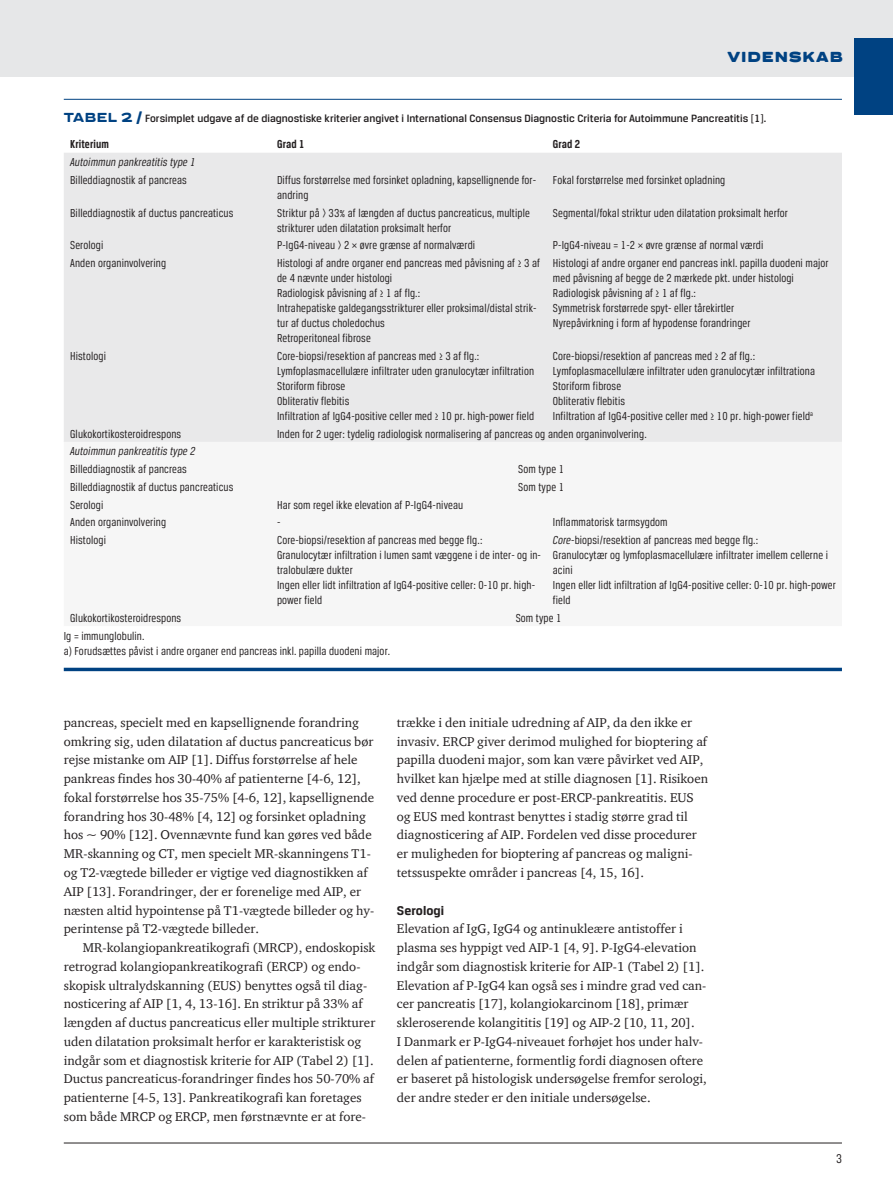
<style>
.page{position:relative;width:893px;height:1191px;background:#fff}
.page>*{position:absolute;margin:0;border:0;box-sizing:border-box;transform-origin:0 0}
.t1{font:900 expanded 15px "Praktika Rnd";letter-spacing:.025em;color:#004282}
.t2{font:700 13.5px "Breuer Text";color:#231f20}
.t3{font:13.5px "Breuer Condensed";color:#231f20}
.t4{font:13.05px/18.8px "ITC Charter Com";color:#231f20}
.t5{font:12.3px/15px "Breuer Condensed";letter-spacing:.01em;color:#231f20}
.t6{font:italic 12.3px "Breuer Condensed";letter-spacing:.01em;color:#231f20}
.t7{font:700 12.3px "Breuer Condensed";letter-spacing:.01em;color:#231f20}
.t8{font:500 11.25px "Breuer Text";color:#231f20}
.s1{font-family:"Praktika Rnd";font-weight:800;font-stretch:expanded;font-size:13.5px;color:#004282}
.s2{font-style:italic}
</style>
<div class="page">
<hr style="left:64px;top:1142px;width:778px;height:1px;background:#231f20">
<div style="left:0;top:0;width:893px;height:77px;background:#e6e7e8"></div>
<div style="left:855px;top:38px;width:38px;height:39px;background:#004282"></div>
<div style="left:855px;top:77px;width:38px;height:38px;background:#004282"></div>
<hr style="left:64px;top:99px;width:778px;height:1px;background:#004282">
<div style="left:64px;top:153px;width:778px;height:289px;background:#e9e9ea"></div>
<svg style="left:64px;top:667px;width:778px;height:4px;background:#2e6498"></svg>
<p class="t1" style="left:727px;top:43px;width:117px">VIDENSKAB</p>
<p class="t8" style="left:64px;top:112px;width:704px"><span class="s1">TABEL 2 /</span> Forsimplet udgave af de diagnostiske kriterier angivet i International Consensus Diagnostic Criteria for Autoimmune Pancreatitis [1].</p>
<p class="t7" style="left:70px;top:138px;width:40px">Kriterium</p>
<p class="t7" style="left:277px;top:138px;width:29px">Grad 1</p>
<p class="t7" style="left:553px;top:138px;width:29px">Grad 2</p>
<p class="t6" style="left:70px;top:155px;width:127px">Autoimmun pankreatitis type 1</p>
<p class="t5" style="left:70px;top:172px;width:118px">Billeddiagnostik af pancreas</p>
<p class="t5" style="left:277px;top:172px;width:261px">Diffus forstørrelse med forsinket opladning, kapsellignende for&shy;andring</p>
<p class="t5" style="left:553px;top:172px;width:174px">Fokal forstørrelse med forsinket opladning</p>
<p class="t5" style="left:70px;top:205px;width:165px">Billeddiagnostik af ductus pancreaticus</p>
<p class="t5" style="left:277px;top:205px;width:254px">Striktur på &gt; 33% af længden af ductus pancreaticus, multiple strikturer uden dilatation proksimalt herfor</p>
<p class="t5" style="left:553px;top:205px;width:237px">Segmental/fokal striktur uden dilatation proksimalt herfor</p>
<p class="t5" style="left:70px;top:238px;width:35px">Serologi</p>
<p class="t5" style="left:277px;top:238px;width:200px">P-IgG4-niveau &gt; 2 × øvre grænse af normalværdi</p>
<p class="t5" style="left:553px;top:238px;width:212px">P-IgG4-niveau = 1-2 × øvre grænse af normal værdi</p>
<p class="t5" style="left:70px;top:255px;width:98px">Anden organinvolvering</p>
<p class="t5" style="left:277px;top:255px;width:264px">Histologi af andre organer end pancreas med påvisning af ≥ 3 af de 4 nævnte under histologi<br>Radiologisk påvisning af ≥ 1 af flg.:<br>Intrahepatiske galdegangsstrikturer eller proksimal/distal strik&shy;tur af ductus choledochus<br>Retroperitoneal fibrose</p>
<p class="t5" style="left:553px;top:255px;width:277px">Histologi af andre organer end pancreas inkl. papilla duodeni major med påvisning af begge de 2 mærkede pkt. under histologi Radiologisk påvisning af ≥ 1 af flg.:<br>Symmetrisk forstørrede spyt- eller tårekirtler<br>Nyrepåvirkning i form af hypodense forandringer</p>
<p class="t5" style="left:70px;top:348px;width:37px">Histologi</p>
<p class="t5" style="left:277px;top:348px;width:259px">Core-biopsi/resektion af pancreas med ≥ 3 af flg.:<br>Lymfoplasmacellulære infiltrater uden granulocytær infiltration Storiform fibrose<br>Obliterativ flebitis<br>Infiltration af IgG4-positive celler med ≥ 10 pr. high-power field</p>
<p class="t5" style="left:553px;top:348px;width:264px">Core-biopsi/resektion af pancreas med ≥ 2 af flg.:<br>Lymfoplasmacellulære infiltrater uden granulocytær infiltrationa Storiform fibrose<br>Obliterativ flebitis<br>Infiltration af IgG4-positive celler med ≥ 10 pr. high-power field<sup>a</sup></p>
<p class="t5" style="left:70px;top:426px;width:113px">Glukokortikosteroidrespons</p>
<p class="t5" style="left:277px;top:426px;width:371px">Inden for 2 uger: tydelig radiologisk normalisering af pancreas og anden organinvolvering.</p>
<p class="t6" style="left:70px;top:445px;width:127px">Autoimmun pankreatitis type 2</p>
<p class="t5" style="left:70px;top:461px;width:118px">Billeddiagnostik af pancreas</p>
<p class="t5" style="left:518px;top:461px;width:47px">Som type 1</p>
<p class="t5" style="left:70px;top:479px;width:165px">Billeddiagnostik af ductus pancreaticus</p>
<p class="t5" style="left:518px;top:479px;width:47px">Som type 1</p>
<p class="t5" style="left:70px;top:497px;width:35px">Serologi</p>
<p class="t5" style="left:277px;top:497px;width:188px">Har som regel ikke elevation af P-IgG4-niveau</p>
<p class="t5" style="left:70px;top:514px;width:98px">Anden organinvolvering</p>
<p class="t5" style="left:277px;top:514px;width:5px">-</p>
<p class="t5" style="left:553px;top:514px;width:116px">Inflammatorisk tarmsygdom</p>
<p class="t5" style="left:70px;top:532px;width:37px">Histologi</p>
<p class="t5" style="left:277px;top:532px;width:265px">Core-biopsi/resektion af pancreas med begge flg.:<br>Granulocytær infiltration i lumen samt væggene i de inter- og in&shy;tralobulære dukter<br>Ingen eller lidt infiltration af IgG4-positive celler: 0-10 pr. high&shy;power field</p>
<p class="t5" style="left:553px;top:532px;width:285px"><span class="s2">Core</span>-biopsi/resektion af pancreas med begge flg.:<br>Granulocytær og lymfoplasmacellulære infiltrater imellem cellerne i acini<br>Ingen eller lidt infiltration af IgG4-positive celler: 0-10 pr. high-power field</p>
<p class="t5" style="left:70px;top:610px;width:113px">Glukokortikosteroidrespons</p>
<p class="t5" style="left:516px;top:610px;width:47px">Som type 1</p>
<p class="t5" style="left:64px;top:628px;width:328px">Ig = immunglobulin.<br>a) Forudsættes påvist i andre organer end pancreas inkl. papilla duodeni major.</p>
<p class="t4" style="left:64px;top:713px;width:312px">pancreas, specielt med en kapsellignende forandring omkring sig, uden dilatation af ductus pancreaticus bør rejse mistanke om AIP [1]. Diffus forstørrelse af hele pankreas findes hos 30-40% af patienterne [4-6, 12], fokal forstørrelse hos 35-75% [4-6, 12], kapsellignende forandring hos 30-48% [4, 12] og forsinket opladning hos ~ 90% [12]. Ovennævnte fund kan gøres ved både MR-skanning og CT, men specielt MR-skanningens T1- og T2-vægtede billeder er vigtige ved diagnostikken af AIP [13]. Forandringer, der er forenelige med AIP, er næsten altid hypointense på T1-vægtede billeder og hy&shy;perintense på T2-vægtede billeder.</p>
<p class="t4" style="left:64px;top:938px;width:313px;text-indent:19px">MR-kolangiopankreatikografi (MRCP), endoskopisk retrograd kolangiopankreatikografi (ERCP) og endo&shy;skopisk ultralydskanning (EUS) benyttes også til diag&shy;nosticering af AIP [1, 4, 13-16]. En striktur på 33% af længden af ductus pancreaticus eller multiple strikturer uden dilatation proksimalt herfor er karakteristisk og indgår som et diagnostisk kriterie for AIP (Tabel 2) [1].<br>Ductus pancreaticus-forandringer findes hos 50-70% af patienterne [4-5, 13]. Pankreatikografi kan foretages som både MRCP og ERCP, men førstnævnte er at fore-</p>
<p class="t4" style="left:397px;top:713px;width:313px">trække i den initiale udredning af AIP, da den ikke er invasiv. ERCP giver derimod mulighed for bioptering af papilla duodeni major, som kan være påvirket ved AIP, hvilket kan hjælpe med at stille diagnosen [1]. Risikoen ved denne procedure er post-ERCP-pankreatitis. EUS og EUS med kontrast benyttes i stadig større grad til diagnosticering af AIP. Fordelen ved disse procedurer er muligheden for bioptering af pancreas og maligni&shy;tetssuspekte områder i pancreas [4, 15, 16].</p>
<p class="t2" style="left:397px;top:902px;width:49px">Serologi</p>
<p class="t4" style="left:397px;top:919px;width:312px">Elevation af IgG, IgG4 og antinukleære antistoffer i plasma ses hyppigt ved AIP-1 [4, 9]. P-IgG4-elevation indgår som diagnostisk kriterie for AIP-1 (Tabel 2) [1].<br>Elevation af P-IgG4 kan også ses i mindre grad ved can&shy;cer pancreatis [17], kolangiokarcinom [18], primær skleroserende kolangititis [19] og AIP-2 [10, 11, 20].<br>I Danmark er P-IgG4-niveauet forhøjet hos under halv&shy;delen af patienterne, formentlig fordi diagnosen oftere er baseret på histologisk undersøgelse fremfor serologi, der andre steder er den initiale undersøgelse.</p>
<p class="t3" style="left:836px;top:1150px;width:7px">3</p>
</div>
